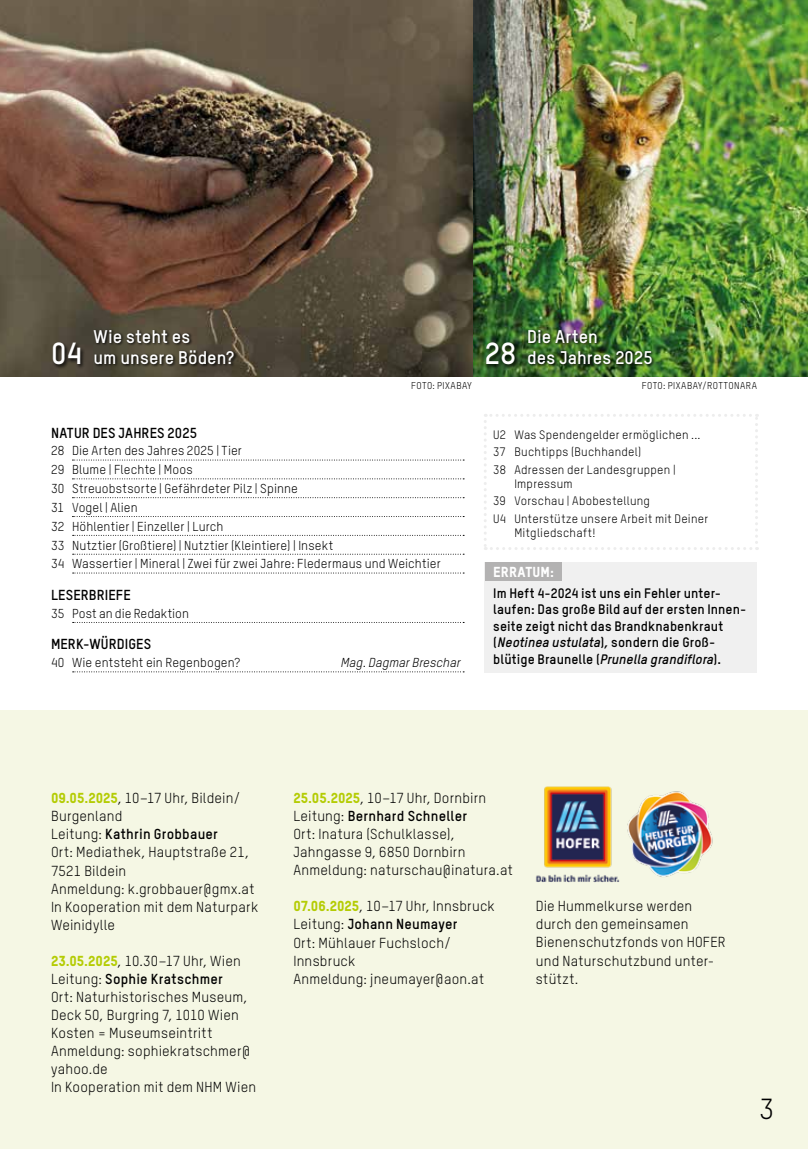
<style>
.page{position:relative;width:808px;height:1149px;background:#fff}
.page>*{position:absolute;margin:0;border:0;box-sizing:border-box;transform-origin:0 0}
.t1{font:700 30px "TSTARPRO";color:#fff}
.t2{font:28.5px "TSTARPRO";color:#000}
.t3{font:700 18px/21px "TSTARPRO";letter-spacing:.005em;color:#fff}
.t4{font:14.25px/18px "TSTARPRO";letter-spacing:.015em;color:#000}
.t5{font:700 14.25px "TSTARPRO";letter-spacing:.005em;color:#000}
.t6{font:14.25px "TSTARPRO Headline";letter-spacing:.01em;color:#fff}
.t7{font:700 13.5px/16.5px "TSTARPRO";letter-spacing:.005em;color:#000}
.t8{font:12.75px/18.8px "TSTARPRO";letter-spacing:.01em;color:#000}
.t9{font:italic 12.75px "TSTARPRO";color:#000}
.t10{font:12px/17.7px "TSTARPRO";letter-spacing:.02em;color:#000}
.t11{font:9.75px "TSTARPRO";letter-spacing:.035em;color:#000}
.s1{font-style:italic}
.s2{font-family:"TSTARPRO Headline";color:#b4cc04}
.s3{font-weight:700}
</style>
<div class="page">
<div style="left:0;top:710px;width:808px;height:438px;background:#f5f7e4"></div>
<img style="left:536px;top:786px;width:177px;height:96px">
<img style="left:472px;top:0;width:336px;height:376px">
<svg style="left:0;top:0;width:472px;height:376px;background:#655242"></svg>
<div style="left:485px;top:341px;width:35px;height:29px;background:#000;opacity:.9"></div>
<div style="left:52px;top:341px;width:34px;height:28px;background:#000;opacity:.9"></div>
<div style="left:527px;top:328px;width:128px;height:39px;background:#000;opacity:.9"></div>
<div style="left:93px;top:328px;width:144px;height:39px;background:#000;opacity:.9"></div>
<svg style="left:484px;top:414px;width:274px;height:136px"></svg>
<svg style="left:72px;top:459px;width:392px;height:1px"></svg>
<svg style="left:72px;top:478px;width:392px;height:1px"></svg>
<svg style="left:72px;top:497px;width:392px;height:1px"></svg>
<svg style="left:72px;top:516px;width:392px;height:1px"></svg>
<svg style="left:73px;top:535px;width:391px;height:1px"></svg>
<svg style="left:73px;top:553px;width:391px;height:1px"></svg>
<svg style="left:73px;top:572px;width:391px;height:1px"></svg>
<svg style="left:73px;top:622px;width:391px;height:1px"></svg>
<svg style="left:73px;top:671px;width:391px;height:1px"></svg>
<div style="left:485px;top:561px;width:272px;height:111px;background:#f0f0f0"></div>
<div style="left:485px;top:561px;width:76px;height:19px;background:#b3b2b2"></div>
<p class="t3" style="left:94px;top:325px;width:142px">Wie steht es<br>um unsere Böden?</p>
<h1 class="t1" style="left:51px;top:334px;width:33px">04</h1>
<h1 class="t1" style="left:485px;top:334px;width:33px">28</h1>
<p class="t3" style="left:527px;top:325px;width:127px">Die Arten<br>des Jahres 2025</p>
<p class="t11" style="left:411px;top:380px;width:62px">FOTO: PIXABAY</p>
<p class="t11" style="left:642px;top:380px;width:117px">FOTO: PIXABAY/ROTTONARA</p>
<p class="t5" style="left:51px;top:423px;width:148px">NATUR DES JAHRES 2025</p>
<p class="t8" style="left:51px;top:441px;width:391px">28 Die Arten des Jahres 2025 | Tier<br>29 Blume | Flechte | Moos<br>30 Streuobstsorte | Gefährdeter Pilz | Spinne<br>31 Vogel | Alien<br>32 Höhlentier | Einzeller | Lurch<br>33 Nutztier (Großtiere) | Nutztier (Kleintiere) | Insekt<br>34 Wassertier | Mineral | Zwei für zwei Jahre: Fledermaus und Weichtier</p>
<p class="t5" style="left:51px;top:585px;width:81px">LESERBRIEFE</p>
<p class="t8" style="left:51px;top:603px;width:139px">35 Post an die Redaktion</p>
<p class="t5" style="left:51px;top:635px;width:102px">MERK-WÜRDIGES</p>
<p class="t8" style="left:51px;top:653px;width:191px">40 Wie entsteht ein Regenbogen?</p>
<p class="t9" style="left:341px;top:654px;width:121px">Mag. Dagmar Breschar</p>
<p class="t10" style="left:493px;top:425px;width:209px">U2 Was Spendengelder ermöglichen ...<br>37 Buchtipps (Buchhandel)<br>38 Adressen der Landesgruppen |</p>
<p class="t10" style="left:493px;top:474px;width:217px;text-indent:21px">Impressum<br>39 Vorschau | Abobestellung<br>U4 Unterstütze unsere Arbeit mit Deiner</p>
<p class="t10" style="left:514px;top:523px;width:83px">Mitgliedschaft!</p>
<p class="t6" style="left:493px;top:562px;width:62px">ERRATUM:</p>
<p class="t7" style="left:493px;top:584px;width:255px">Im Heft 4-2024 ist uns ein Fehler unter&shy;laufen: Das große Bild auf der ersten Innen&shy;seite zeigt nicht das Brandknabenkraut (<span class="s1">Neotinea ustulata</span>), sondern die Groß&shy;blütige Braunelle (<span class="s1">Prunella grandiflora</span>).</p>
<p class="t4" style="left:51px;top:789px;width:209px"><span class="s2">09.05.2025</span>, 10–17 Uhr, Bildein/<br>Burgenland<br>Leitung: <span class="s3">Kathrin Grobbauer<br></span>Ort: Mediathek, Hauptstraße 21,<br>7521 Bildein<br>Anmeldung: k.grobbauer@gmx.at<br>In Kooperation mit dem Naturpark<br>Weinidylle</p>
<p class="t4" style="left:51px;top:951px;width:207px"><span class="s2">23.05.2025</span>, 10.30–17 Uhr, Wien<br>Leitung: <span class="s3">Sophie Kratschmer<br></span>Ort: Naturhistorisches Museum,<br>Deck 50, Burgring 7, 1010 Wien<br>Kosten = Museumseintritt<br>Anmeldung: sophiekratschmer@ yahoo.de<br>In Kooperation mit dem NHM Wien</p>
<p class="t4" style="left:293px;top:789px;width:221px"><span class="s2">25.05.2025</span>, 10–17 Uhr, Dornbirn<br>Leitung: <span class="s3">Bernhard Schneller<br></span>Ort: Inatura (Schulklasse),<br>Jahngasse 9, 6850 Dornbirn<br>Anmeldung: naturschau@inatura.at</p>
<p class="t4" style="left:293px;top:896px;width:203px"><span class="s2">07.06.2025</span>, 10–17 Uhr, Innsbruck<br>Leitung: <span class="s3">Johann Neumayer<br></span>Ort: Mühlauer Fuchsloch/<br>Innsbruck<br>Anmeldung: jneumayer@aon.at</p>
<p class="t4" style="left:536px;top:896px;width:191px">Die Hummelkurse werden durch den gemeinsamen<br>Bienenschutzfonds von HOFER und Naturschutzbund unter&shy;stützt.</p>
<h2 class="t2" style="left:759px;top:1091px;width:16px">3</h2>
</div>
